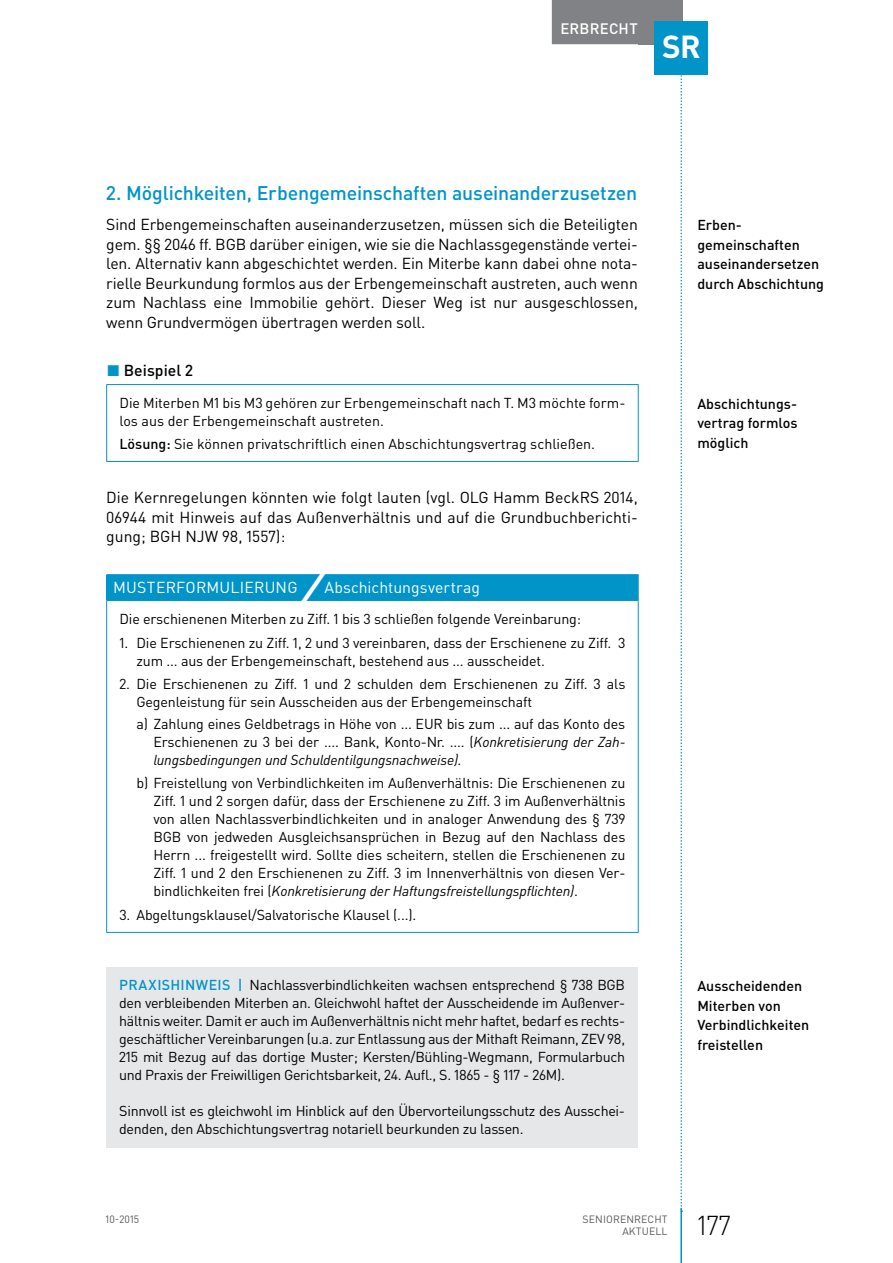
<style>
.page{position:relative;width:893px;height:1263px;background:#fff}
.page>*{position:absolute;margin:0;border:0;box-sizing:border-box;transform-origin:0 0}
.t1{font:700 31.5px "DIN Pro";color:#fff}
.t2{font:300 27px "DIN Pro";color:#000}
.t3{font:500 19.5px "DIN Pro";letter-spacing:-.01em;color:#0094c9}
.t4{font:15.75px/19.5px "DIN Pro";letter-spacing:-.005em;color:#000;text-align:justify}
.t5{font:15.75px "DIN Pro";letter-spacing:.01em;color:#fff}
.t6{font:500 15.75px "DIN Pro";letter-spacing:.005em;color:#000}
.t7{font:500 15px "DIN Pro";letter-spacing:.015em;color:#fff}
.t8{font:14.25px/18px "DIN Pro";letter-spacing:-.01em;color:#000}
.t9{font:500 14.25px/19.5px "DIN Pro";color:#000}
.t10{font:10.5px/12.8px "DIN Pro";letter-spacing:.01em;color:#58595b;text-align:right}
.s1{color:#0094c9}
.s2{font-weight:500}
.s3{font-weight:900;font-style:italic;font-size:33px}
.s4{font-style:italic}
.s5{font-weight:500;color:#0094c9}
</style>
<div class="page">
<svg style="left:680px;top:74px;width:2px;height:1134px"></svg>
<div style="left:638px;top:0;width:44px;height:44px;background:#808285"></div>
<hr style="left:680px;top:1208px;width:2px;height:55px;background:#0094c9">
<div style="left:552px;top:0;width:94px;height:44px;background:#808285"></div>
<div style="left:655px;top:21px;width:53px;height:53px;background:#0094c9"></div>
<hr style="left:106px;top:384px;width:533px;height:1px;background:#0094c9">
<hr style="left:106px;top:385px;width:1px;height:76px;background:#0094c9">
<hr style="left:638px;top:385px;width:1px;height:76px;background:#0094c9">
<hr style="left:106px;top:461px;width:533px;height:1px;background:#0094c9">
<div style="left:107px;top:575px;width:531px;height:25px;background:#0094c9"></div>
<hr style="left:106px;top:574px;width:533px;height:1px;background:#0094c9">
<svg style="left:106px;top:575px;width:1px;height:25px"></svg>
<svg style="left:638px;top:575px;width:1px;height:25px"></svg>
<hr style="left:106px;top:600px;width:533px;height:1px;background:#0094c9">
<hr style="left:106px;top:601px;width:1px;height:331px;background:#0094c9">
<hr style="left:638px;top:601px;width:1px;height:331px;background:#0094c9">
<hr style="left:106px;top:932px;width:533px;height:1px;background:#0094c9">
<div style="left:106px;top:967px;width:532px;height:180px;background:#e6e7e8"></div>
<p class="t7" style="left:560px;top:18px;width:79px">Erbrecht</p>
<h1 class="t1" style="left:662px;top:26px;width:40px">SR</h1>
<h3 class="t3" style="left:106px;top:180px;width:532px">2. Möglichkeiten, Erbengemeinschaften auseinanderzusetzen</h3>
<p class="t4" style="left:106px;top:214px;width:533px">Sind Erbengemeinschaften auseinanderzusetzen, müssen sich die Beteiligten gem. §§ 2046 ff. BGB darüber einigen, wie sie die Nachlassgegenstände vertei&shy;len. Alternativ kann abgeschichtet werden. Ein Miterbe kann dabei ohne nota&shy;rielle Beurkundung formlos aus der Erbengemeinschaft austreten, auch wenn zum Nachlass eine Immobilie gehört. Dieser Weg ist nur ausgeschlossen, wenn Grundvermögen übertragen werden soll.</p>
<p class="t6" style="left:107px;top:360px;width:88px"><span class="s1">◼</span> Beispiel 2</p>
<p class="t8" style="left:119px;top:393px;width:507px">Die Miterben M1 bis M3 gehören zur Erbengemeinschaft nach T. M3 möchte form&shy;los aus der Erbengemeinschaft austreten.</p>
<p class="t8" style="left:119px;top:434px;width:477px"><span class="s2">Lösung:</span> Sie können privatschriftlich einen Abschichtungsvertrag schließen.</p>
<p class="t4" style="left:106px;top:487px;width:533px">Die Kernregelungen könnten wie folgt lauten (vgl. OLG Hamm BeckRS 2014, 06944 mit Hinweis auf das Außenverhältnis und auf die Grundbuchberichti&shy;gung; BGH NJW 98, 1557):</p>
<p class="t5" style="left:113px;top:576px;width:369px">MUSTERFORMULIERUNG <span class="s3">/</span>Abschichtungsvertrag</p>
<p class="t8" style="left:119px;top:609px;width:463px">Die erschienenen Miterben zu Ziff. 1 bis 3 schließen folgende Vereinbarung:</p>
<p class="t8" style="left:136px;top:633px;width:490px;text-indent:-17px">1. Die Erschienenen zu Ziff. 1, 2 und 3 vereinbaren, dass der Erschienene zu Ziff. 3 zum ... aus der Erbengemeinschaft, bestehend aus ... ausscheidet.</p>
<p class="t8" style="left:136px;top:674px;width:490px;text-indent:-17px">2. Die Erschienenen zu Ziff. 1 und 2 schulden dem Erschienenen zu Ziff. 3 als<br>Gegenleistung für sein Ausscheiden aus der Erbengemeinschaft</p>
<p class="t8" style="left:153px;top:714px;width:473px;text-align:justify;text-indent:-17px">a) Zahlung eines Geldbetrags in Höhe von ... EUR bis zum ... auf das Konto des Erschienenen zu 3 bei der .... Bank, Konto-Nr. .... (<span class="s4">Konkretisierung der Zah&shy;lungsbedingungen und Schuldentilgungsnachweise).</span></p>
<p class="t8" style="left:153px;top:773px;width:474px;text-align:justify;text-indent:-17px">b) Freistellung von Verbindlichkeiten im Außenverhältnis: Die Erschienenen zu Ziff. 1 und 2 sorgen dafür, dass der Erschienene zu Ziff. 3 im Außenverhältnis von allen Nachlassverbindlichkeiten und in analoger Anwendung des § 739<br>BGB von jedweden Ausgleichsansprüchen in Bezug auf den Nachlass des Herrn ... freigestellt wird. Sollte dies scheitern, stellen die Erschienenen zu Ziff. 1 und 2 den Erschienenen zu Ziff. 3 im Innenverhältnis von diesen Ver&shy;bindlichkeiten frei (<span class="s4">Konkretisierung der Haftungsfreistellungspflichten)</span>.</p>
<p class="t8" style="left:119px;top:905px;width:298px">3. Abgeltungsklausel/Salvatorische Klausel (...).</p>
<p class="t8" style="left:119px;top:976px;width:508px;text-align:justify"><span class="s5">PRAXISH INWEIS |</span> Nachlassverbindlichkeiten wachsen entsprechend § 738 BGB den verbleibenden Miterben an. Gleichwohl haftet der Ausscheidende im Außenver&shy;hältnis weiter. Damit er auch im Außenverhältnis nicht mehr haftet, bedarf es rechts&shy;geschäftlicher Vereinbarungen (u.a. zur Entlassung aus der Mithaft Reimann, ZEV 98, 215 mit Bezug auf das dortige Muster; Kersten/Bühling-Wegmann, Formularbuch und Praxis der Freiwilligen Gerichtsbarkeit, 24. Aufl., S. 1865 - § 117 - 26M).</p>
<p class="t8" style="left:119px;top:1102px;width:507px">Sinnvoll ist es gleichwohl im Hinblick auf den Übervorteilungsschutz des Ausschei&shy;denden, den Abschichtungsvertrag notariell beurkunden zu lassen.</p>
<p class="t9" style="left:697px;top:215px;width:128px">Erben&shy;gemeinschaften auseinandersetzen durch Abschichtung</p>
<p class="t9" style="left:697px;top:393px;width:102px">Abschichtungs&shy;vertrag formlos möglich</p>
<p class="t9" style="left:697px;top:976px;width:113px">Ausscheidenden<br>Miterben von<br>Verbindlichkeiten freistellen</p>
<p class="t10" style="left:106px;top:1212px;width:35px">10-2015</p>
<p class="t10" style="left:582px;top:1212px;width:87px">SENIORENRECHT<br>AKTUELL</p>
<h2 class="t2" style="left:697px;top:1207px;width:35px">177</h2>
</div>
